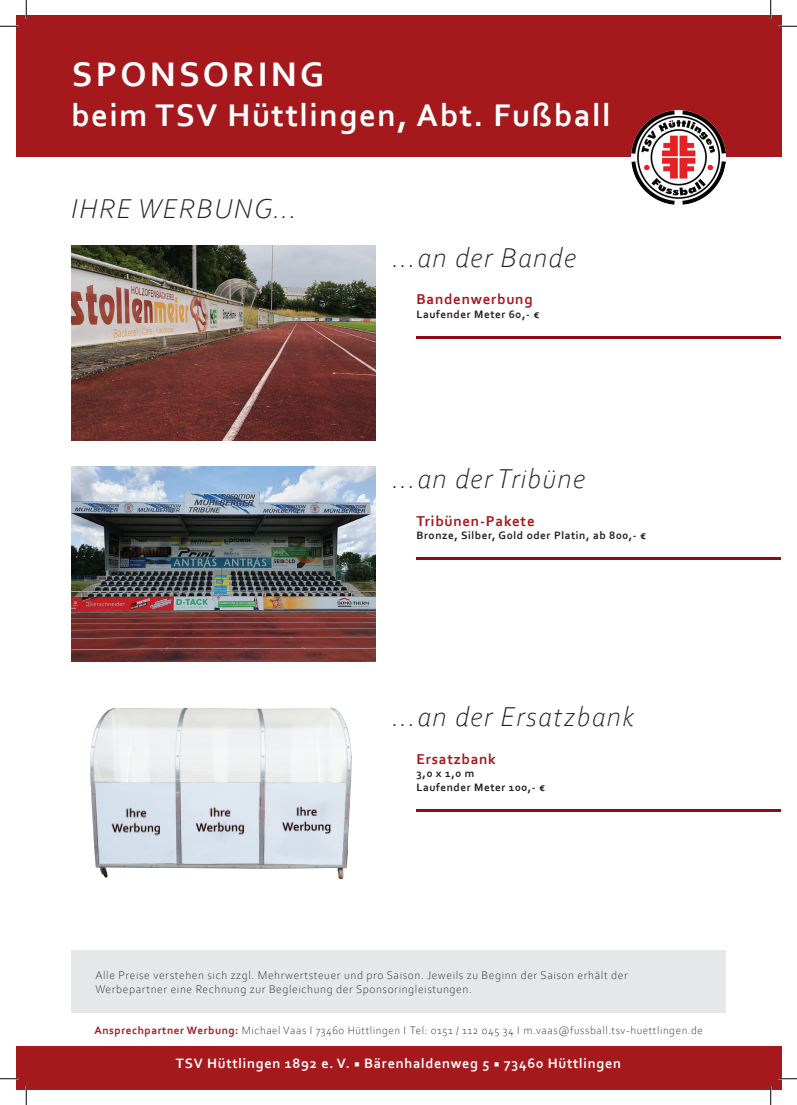
<style>
.page{position:relative;width:797px;height:1105px;background:#fff}
.page>*{position:absolute;margin:0;border:0;box-sizing:border-box;transform-origin:0 0}
.t1{font:700 35.75px "Corbel";letter-spacing:.09em;color:#fff}
.t2{font:700 32.88px "Corbel";letter-spacing:.05em;color:#fff}
.t3{font:italic 300 28.62px "Corbel";letter-spacing:.05em;color:#231f20}
.t4{font:700 15px "Corbel";letter-spacing:.05em;color:#a5181b}
.t5{font:700 14.25px "Corbel";letter-spacing:.05em;color:#fff}
.t6{font:300 11.75px/14px "Corbel";letter-spacing:.05em;color:#231f20}
.t7{font:300 11.25px "Corbel";letter-spacing:.05em;color:#231f20}
.t8{font:700 11.25px/13.5px "Corbel";letter-spacing:.05em;color:#231f20}
.s1{font-weight:700;color:#a5181b}
.s2{font-family:"Minion Pro"}
</style>
<div class="page">
<div style="left:71px;top:950px;width:654px;height:62px;background:#e6e7e9"></div>
<img style="left:71px;top:245px;width:305px;height:195px">
<img style="left:90px;top:708px;width:262px;height:171px">
<hr style="left:416px;top:336px;width:365px;height:3px;background:#8b0d10">
<hr style="left:416px;top:557px;width:365px;height:3px;background:#8b0d10">
<hr style="left:416px;top:808px;width:365px;height:3px;background:#8b0d10">
<div style="left:16px;top:1046px;width:765px;height:43px;background:#a5181b"></div>
<div style="left:16px;top:16px;width:765px;height:141px;background:#a5181b"></div>
<img style="left:631px;top:110px;width:94px;height:95px">
<img style="left:71px;top:467px;width:304px;height:195px">
<svg style="left:0;top:25px;width:19px;height:2px"></svg>
<svg style="left:778px;top:25px;width:19px;height:2px"></svg>
<svg style="left:0;top:1078px;width:19px;height:1px"></svg>
<svg style="left:778px;top:1078px;width:19px;height:1px"></svg>
<svg style="left:25px;top:0;width:2px;height:19px"></svg>
<svg style="left:25px;top:1086px;width:2px;height:19px"></svg>
<svg style="left:770px;top:0;width:1px;height:19px"></svg>
<svg style="left:770px;top:1086px;width:1px;height:19px"></svg>
<h1 class="t1" style="left:72px;top:52px;width:249px">Sponsoring</h1>
<h2 class="t2" style="left:71px;top:94px;width:541px">beim TSV Hüttlingen, Abt. Fußball</h2>
<h3 class="t3" style="left:71px;top:190px;width:227px">Ihre Werbung...</h3>
<h3 class="t3" style="left:393px;top:239px;width:184px">...an der Bande</h3>
<p class="t4" style="left:416px;top:290px;width:118px">Bandenwerbung</p>
<p class="t8" style="left:416px;top:307px;width:124px">Laufender Meter 60,- €</p>
<h3 class="t3" style="left:393px;top:460px;width:193px">...an der Tribüne</h3>
<p class="t4" style="left:416px;top:512px;width:120px">Tribünen-Pakete</p>
<p class="t8" style="left:416px;top:529px;width:231px">Bronze, Silber, Gold oder Platin, ab 800,- €</p>
<h3 class="t3" style="left:393px;top:698px;width:242px">...an der Ersatzbank</h3>
<p class="t4" style="left:416px;top:749px;width:81px">Ersatzbank</p>
<p class="t8" style="left:416px;top:766px;width:130px">3,0 x 1,0 m<br>Laufender Meter 100,- €</p>
<p class="t6" style="left:95px;top:967px;width:534px">Alle Preise verstehen sich zzgl. Mehrwertsteuer und pro Saison. Jeweils zu Beginn der Saison erhält der<br>Werbepartner eine Rechnung zur Begleichung der Sponsoringleistungen.</p>
<p class="t7" style="left:94px;top:1023px;width:610px"><span class="s1">Ansprechpartner Werbung:</span> Michael Vaas I 73460 Hüttlingen I Tel: 0151 / 112 045 34 I m.vaas@fussball.tsv-huettlingen.de</p>
<p class="t5" style="left:176px;top:1054px;width:446px">TSV Hüttlingen 1892 e. V. <span class="s2">■</span> Bärenhaldenweg 5 <span class="s2">■</span> 73460 Hüttlingen</p>
</div>
